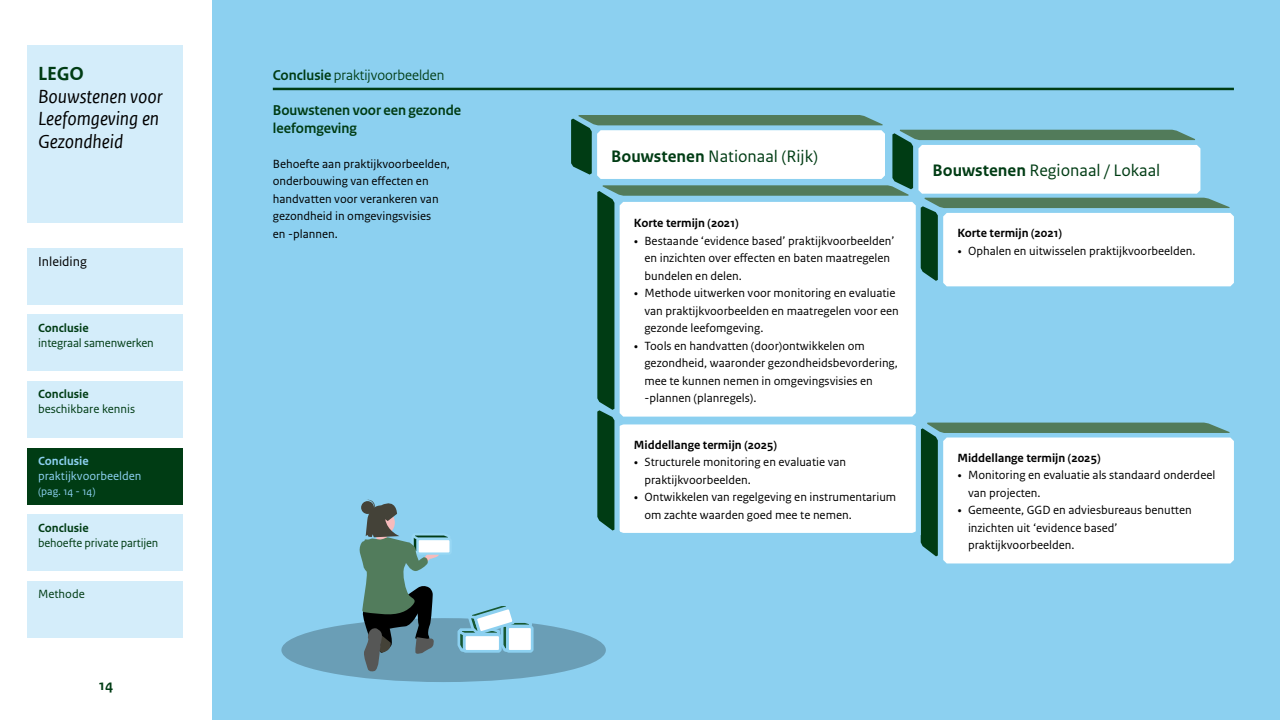
<style>
.page{position:relative;width:1280px;height:720px;background:#fff}
.page>*{position:absolute;margin:0;border:0;box-sizing:border-box;transform-origin:0 0}
.t1{font:italic 20px/22.5px "Rijksoverheid Sans Text TT";color:#000}
.t2{font:700 20px "Rijksoverheid Sans Text TT";color:#003c14}
.t3{font:17.5px "Rijksoverheid Sans Text";color:#003c14}
.t4{font:700 15px/17.5px "Rijksoverheid Sans Heading";color:#003c14}
.t5{font:15px "Rijksoverheid Sans Heading";color:#003c14}
.t6{font:700 15px "Rijksoverheid Sans Text";color:#003c14}
.t7{font:13.75px "Rijksoverheid Sans Text";color:#000}
.t8{font:12.5px/17.5px "Rijksoverheid Sans Text";color:#000}
.t9{font:700 12.5px "Rijksoverheid Sans Text";color:#000}
.t10{font:12.5px "Rijksoverheid Sans Text";letter-spacing:-.01em;color:#003c14}
.t11{font:700 12.5px "Rijksoverheid Sans Text";color:#003c14}
.t12{font:12.5px "Rijksoverheid Sans Text";color:#8cd0f0}
.t13{font:700 12.5px "Rijksoverheid Sans Text";color:#8cd0f0}
.t14{font:11.25px "Rijksoverheid Sans Text";color:#8cd0f0}
.s1{font-weight:700}
.s2{font-family:"Rijksoverheid Serif"}
</style>
<div class="page">
<div style="left:213px;top:0;width:1067px;height:720px;background:#8cd0f0"></div>
<div style="left:27px;top:45px;width:156px;height:177px;background:#d4edfa"></div>
<div style="left:27px;top:248px;width:156px;height:57px;background:#d4edfa"></div>
<div style="left:27px;top:315px;width:156px;height:56px;background:#d4edfa"></div>
<div style="left:27px;top:381px;width:156px;height:57px;background:#d4edfa"></div>
<div style="left:27px;top:514px;width:156px;height:57px;background:#d4edfa"></div>
<div style="left:27px;top:581px;width:156px;height:57px;background:#d4edfa"></div>
<div style="left:27px;top:448px;width:156px;height:57px;background:#003c14"></div>
<div style="left:281px;top:618px;width:325px;height:64px;background:#6a9eb6;border-radius:50%"></div>
<svg style="left:359px;top:499px;width:176px;height:173px"></svg>
<svg style="left:571px;top:115px;width:663px;height:448px"></svg>
<hr style="left:273px;top:88px;width:961px;height:2px;background:#003c14">
<h1 class="t2" style="left:38px;top:62px;width:47px">LEGO</h1>
<h1 class="t1" style="left:38px;top:85px;width:126px">Bouwstenen voor<br>Leefomgeving en<br>Gezondheid</h1>
<p class="t7" style="left:38px;top:254px;width:50px">Inleiding</p>
<p class="t11" style="left:38px;top:321px;width:52px">Conclusie</p>
<p class="t10" style="left:38px;top:336px;width:117px">integraal samenwerken</p>
<p class="t11" style="left:38px;top:387px;width:52px">Conclusie</p>
<p class="t10" style="left:38px;top:402px;width:99px">beschikbare kennis</p>
<p class="t13" style="left:38px;top:454px;width:52px">Conclusie</p>
<p class="t12" style="left:38px;top:469px;width:105px">praktijkvoorbeelden</p>
<p class="t14" style="left:38px;top:485px;width:59px">(pag. 14 - 14)</p>
<p class="t11" style="left:38px;top:521px;width:52px">Conclusie</p>
<p class="t10" style="left:38px;top:535px;width:122px">behoefte private partijen</p>
<p class="t10" style="left:38px;top:587px;width:48px">Methode</p>
<p class="t6" style="left:99px;top:677px;width:15px">14</p>
<p class="t5" style="left:273px;top:66px;width:173px"><span class="s1">Conclusie</span> praktijvoorbeelden</p>
<p class="t4" style="left:273px;top:102px;width:190px">Bouwstenen voor een gezonde leefomgeving</p>
<p class="t8" style="left:273px;top:155px;width:179px">Behoefte aan praktijkvoorbeelden, onderbouwing van effecten en handvatten voor verankeren van gezondheid in omgevingsvisies<br>en -plannen.</p>
<h2 class="t3" style="left:611px;top:146px;width:208px"><span class="s1">Bouwstenen</span> Nationaal (Rijk)</h2>
<p class="t9" style="left:634px;top:216px;width:106px">Korte termijn (2021)</p>
<p class="t8" style="left:644px;top:232px;width:252px;text-indent:-11px"><span class="s2">•</span> Bestaande ‘evidence based’ praktijkvoorbeelden’ en inzichten over effecten en baten maatregelen bundelen en delen.</p>
<p class="t8" style="left:644px;top:285px;width:256px;text-indent:-11px"><span class="s2">•</span> Methode uitwerken voor monitoring en evaluatie van praktijkvoorbeelden en maatregelen voor een gezonde leefomgeving.</p>
<p class="t8" style="left:644px;top:337px;width:255px;text-indent:-11px"><span class="s2">•</span> Tools en handvatten (door)ontwikkelen om gezondheid, waaronder gezondheidsbevordering, mee te kunnen nemen in omgevingsvisies en -plannen (planregels).</p>
<p class="t9" style="left:634px;top:438px;width:145px">Middellange termijn (2025)</p>
<p class="t8" style="left:644px;top:454px;width:203px;text-indent:-11px"><span class="s2">•</span> Structurele monitoring en evaluatie van praktijkvoorbeelden.</p>
<p class="t8" style="left:644px;top:489px;width:253px;text-indent:-11px"><span class="s2">•</span> Ontwikkelen van regelgeving en instrumentarium om zachte waarden goed mee te nemen.</p>
<h2 class="t3" style="left:933px;top:161px;width:229px"><span class="s1">Bouwstenen</span> Regionaal / Lokaal</h2>
<p class="t9" style="left:957px;top:226px;width:106px">Korte termijn (2021)</p>
<p class="t8" style="left:957px;top:242px;width:240px"><span class="s2">•</span> Ophalen en uitwisselen praktijkvoorbeelden.</p>
<p class="t9" style="left:957px;top:451px;width:145px">Middellange termijn (2025)</p>
<p class="t8" style="left:968px;top:467px;width:249px;text-indent:-11px"><span class="s2">•</span> Monitoring en evaluatie als standaard onderdeel van projecten.</p>
<p class="t8" style="left:968px;top:502px;width:225px;text-indent:-11px"><span class="s2">•</span> Gemeente, GGD en adviesbureaus benutten inzichten uit ‘evidence based’ praktijkvoorbeelden.</p>
</div>
